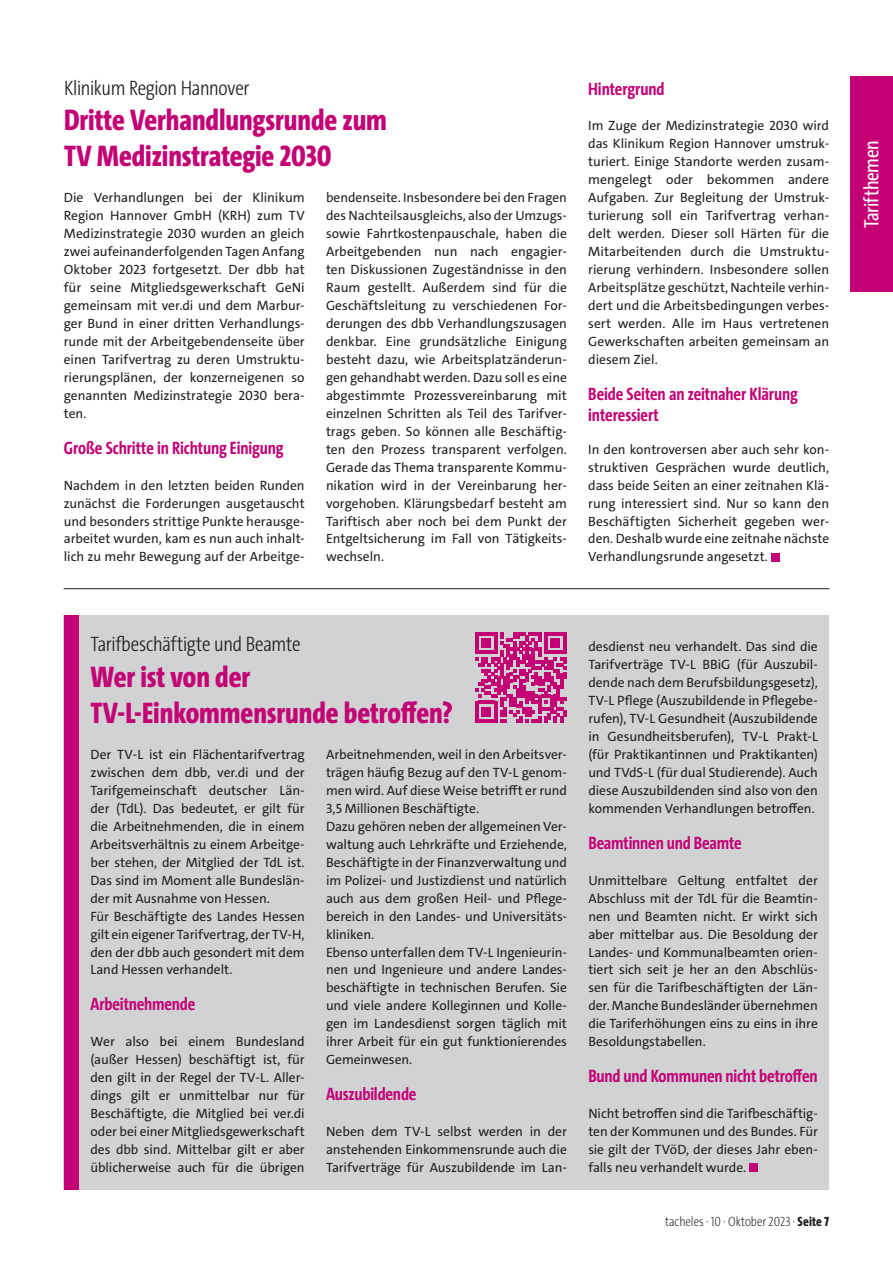
<style>
.page{position:relative;width:893px;height:1263px;background:#fff}
.page>*{position:absolute;margin:0;border:0;box-sizing:border-box;transform-origin:0 0}
._03a_Überschrift_20pt_Mag{font:800 30px/35.8px "The Sans Cd LF8";letter-spacing:-.005em;color:#c30175}
._02a_Dachzeile_14pt{font:300 21px "The Sans Cd LF3";letter-spacing:-.015em;color:#231f20}
._05_Fliesstext{font:21px "The Sans Cd LF5 Plain";letter-spacing:-.01em;color:#fff}
._06_Zw-Überschrift_12_Mag{font:700 18px/21.6px "The Sans Cd LF7";letter-spacing:-.01em;color:#c30175}
._05_Fliesstext-2{font:13.5px/18px "The Sans C4 s";letter-spacing:-.005em;color:#231f20;text-align:justify}
.t1{font:200 13.5px "The Sans Cd LF2";color:#231f20}
.s1{font-family:"The Sans Cd LF8";font-weight:800}
</style>
<div class="page">
<div style="left:850px;top:77px;width:43px;height:215px;background:#c30175"></div>
<hr style="left:64px;top:588px;width:765px;height:1px;background:#231f20">
<div style="left:771px;top:553px;width:8px;height:8px;background:#c30175"></div>
<div style="left:64px;top:615px;width:765px;height:575px;background:#d1d2d4"></div>
<div style="left:64px;top:615px;width:15px;height:575px;background:#c30175"></div>
<div style="left:749px;top:1163px;width:9px;height:9px;background:#c30175"></div>
<svg style="left:475px;top:632px;width:91px;height:91px"></svg>
<p class="_02a_Dachzeile_14pt" style="left:64px;top:74px;width:187px">Klinikum Region Hannover</p>
<p class="_03a_Überschrift_20pt_Mag" style="left:64px;top:101px;width:324px">Dritte Verhandlungsrunde zum<br>TV Medizinstrategie 2030</p>
<p class="_05_Fliesstext-2" style="left:64px;top:189px;width:242px">Die Verhandlungen bei der Klinikum Region Hannover GmbH (KRH) zum TV Medizinstrategie 2030 wurden an gleich zwei aufeinanderfolgenden Tagen Anfang Oktober 2023 fortgesetzt. Der dbb hat für seine Mitgliedsgewerkschaft GeNi gemeinsam mit ver.di und dem Marbur&shy;ger Bund in einer dritten Verhandlungs&shy;runde mit der Arbeitgebendenseite über einen Tarifvertrag zu deren Umstruktu&shy;rierungsplänen, der konzerneigenen so genannten Medizinstrategie 2030 bera&shy;ten.</p>
<p class="_06_Zw-Überschrift_12_Mag" style="left:64px;top:436px;width:221px">Große Schritte in Richtung Einigung</p>
<p class="_05_Fliesstext-2" style="left:64px;top:476px;width:242px">Nachdem in den letzten beiden Runden zunächst die Forderungen ausgetauscht und besonders strittige Punkte herausge&shy;arbeitet wurden, kam es nun auch inhalt&shy;lich zu mehr Bewegung auf der Arbeitge-</p>
<p class="_05_Fliesstext-2" style="left:326px;top:189px;width:242px">bendenseite. Insbesondere bei den Fragen des Nachteilsausgleichs, also der Umzugs&shy;sowie Fahrtkostenpauschale, haben die Arbeitgebenden nun nach engagier&shy;ten Diskussionen Zugeständnisse in den Raum gestellt. Außerdem sind für die Geschäftsleitung zu verschiedenen For&shy;derungen des dbb Verhandlungszusagen denkbar. Eine grundsätzliche Einigung besteht dazu, wie Arbeitsplatzänderun&shy;gen gehandhabt werden. Dazu soll es eine abgestimmte Prozessvereinbarung mit einzelnen Schritten als Teil des Tarifver&shy;trags geben. So können alle Beschäftig&shy;ten den Prozess transparent verfolgen.<br>Gerade das Thema transparente Kommu&shy;nikation wird in der Vereinbarung her&shy;vorgehoben. Klärungsbedarf besteht am Tariftisch aber noch bei dem Punkt der Entgeltsicherung im Fall von Tätigkeits&shy;wechseln.</p>
<p class="_06_Zw-Überschrift_12_Mag" style="left:588px;top:77px;width:78px">Hintergrund</p>
<p class="_05_Fliesstext-2" style="left:588px;top:117px;width:242px">Im Zuge der Medizinstrategie 2030 wird das Klinikum Region Hannover umstruk&shy;turiert. Einige Standorte werden zusam&shy;mengelegt oder bekommen andere Aufgaben. Zur Begleitung der Umstruk&shy;turierung soll ein Tarifvertrag verhan&shy;delt werden. Dieser soll Härten für die Mitarbeitenden durch die Umstruktu&shy;rierung verhindern. Insbesondere sollen Arbeitsplätze geschützt, Nachteile verhin&shy;dert und die Arbeitsbedingungen verbes&shy;sert werden. Alle im Haus vertretenen Gewerkschaften arbeiten gemeinsam an diesem Ziel.</p>
<p class="_06_Zw-Überschrift_12_Mag" style="left:588px;top:382px;width:211px">Beide Seiten an zeitnaher Klärung interessiert</p>
<p class="_05_Fliesstext-2" style="left:588px;top:440px;width:242px">In den kontroversen aber auch sehr kon&shy;struktiven Gesprächen wurde deutlich, dass beide Seiten an einer zeitnahen Klä&shy;rung interessiert sind. Nur so kann den Beschäftigten Sicherheit gegeben wer&shy;den. Deshalb wurde eine zeitnahe nächste Verhandlungsrunde angesetzt.</p>
<p class="_02a_Dachzeile_14pt" style="left:90px;top:631px;width:211px">Tarifbeschäftigte und Beamte</p>
<p class="_03a_Überschrift_20pt_Mag" style="left:90px;top:658px;width:161px">Wer ist von der</p>
<p class="_03a_Überschrift_20pt_Mag" style="left:90px;top:694px;width:364px">TV-L-Einkommensrunde betroffen?</p>
<p class="_05_Fliesstext-2" style="left:90px;top:745px;width:216px">Der TV-L ist ein Flächentarifvertrag zwischen dem dbb, ver.di und der Tarifgemeinschaft deutscher Län&shy;der (TdL). Das bedeutet, er gilt für die Arbeitnehmenden, die in einem Arbeitsverhältnis zu einem Arbeitge&shy;ber stehen, der Mitglied der TdL ist.<br>Das sind im Moment alle Bundeslän&shy;der mit Ausnahme von Hessen.</p>
<p class="_05_Fliesstext-2" style="left:90px;top:907px;width:216px">Für Beschäftigte des Landes Hessen gilt ein eigener Tarifvertrag, der TV-H, den der dbb auch gesondert mit dem Land Hessen verhandelt.</p>
<p class="_06_Zw-Überschrift_12_Mag" style="left:90px;top:993px;width:106px">Arbeitnehmende</p>
<p class="_05_Fliesstext-2" style="left:90px;top:1033px;width:216px">Wer also bei einem Bundesland (außer Hessen) beschäftigt ist, für den gilt in der Regel der TV-L. Aller&shy;dings gilt er unmittelbar nur für Beschäftigte, die Mitglied bei ver.di oder bei einer Mitgliedsgewerkschaft des dbb sind. Mittelbar gilt er aber üblicherweise auch für die übrigen</p>
<p class="_05_Fliesstext-2" style="left:326px;top:745px;width:242px">Arbeitnehmenden, weil in den Arbeitsver&shy;trägen häufig Bezug auf den TV-L genom&shy;men wird. Auf diese Weise betrifft er rund 3,5 Millionen Beschäftigte.</p>
<p class="_05_Fliesstext-2" style="left:326px;top:817px;width:242px">Dazu gehören neben der allgemeinen Ver&shy;waltung auch Lehrkräfte und Erziehende, Beschäftigte in der Finanzverwaltung und im Polizei- und Justizdienst und natürlich auch aus dem großen Heil- und Pflege&shy;bereich in den Landes- und Universitäts&shy;kliniken.</p>
<p class="_05_Fliesstext-2" style="left:326px;top:943px;width:242px">Ebenso unterfallen dem TV-L Ingenieurin&shy;nen und Ingenieure und andere Landes&shy;beschäftigte in technischen Berufen. Sie und viele andere Kolleginnen und Kolle&shy;gen im Landesdienst sorgen täglich mit ihrer Arbeit für ein gut funktionierendes Gemeinwesen.</p>
<p class="_06_Zw-Überschrift_12_Mag" style="left:326px;top:1083px;width:92px">Auszubildende</p>
<p class="_05_Fliesstext-2" style="left:326px;top:1122px;width:242px">Neben dem TV-L selbst werden in der anstehenden Einkommensrunde auch die Tarifverträge für Auszubildende im Lan-</p>
<p class="_05_Fliesstext-2" style="left:588px;top:638px;width:231px">desdienst neu verhandelt. Das sind die Tarifverträge TV-L BBiG (für Auszubil&shy;dende nach dem Berufsbildungsgesetz), TV-L Pflege (Auszubildende in Pflegebe&shy;rufen), TV-L Gesundheit (Auszubildende in Gesundheitsberufen), TV-L Prakt-L (für Praktikantinnen und Praktikanten) und TVdS-L (für dual Studierende). Auch diese Auszubildenden sind also von den kommenden Verhandlungen betroffen.</p>
<p class="_06_Zw-Überschrift_12_Mag" style="left:588px;top:831px;width:155px">Beamtinnen und Beamte</p>
<p class="_05_Fliesstext-2" style="left:588px;top:871px;width:231px">Unmittelbare Geltung entfaltet der Abschluss mit der TdL für die Beamtin&shy;nen und Beamten nicht. Er wirkt sich aber mittelbar aus. Die Besoldung der Landes- und Kommunalbeamten orien&shy;tiert sich seit je her an den Abschlüs&shy;sen für die Tarifbeschäftigten der Län&shy;der. Manche Bundesländer übernehmen die Tariferhöhungen eins zu eins in ihre Besoldungstabellen.</p>
<p class="_06_Zw-Überschrift_12_Mag" style="left:588px;top:1065px;width:231px">Bund und Kommunen nicht betroffen</p>
<p class="_05_Fliesstext-2" style="left:588px;top:1105px;width:231px">Nicht betroffen sind die Tarifbeschäftig&shy;ten der Kommunen und des Bundes. Für sie gilt der TVöD, der dieses Jahr eben&shy;falls neu verhandelt wurde.</p>
<p class="t1" style="left:665px;top:1212px;width:166px">tacheles · 10 · Oktober 2023 · <span class="s1">Seite 7</span></p>
<p class="_05_Fliesstext" style="left:858px;top:228px;width:90px;rotate:-90deg">Tarifthemen</p>
</div>
